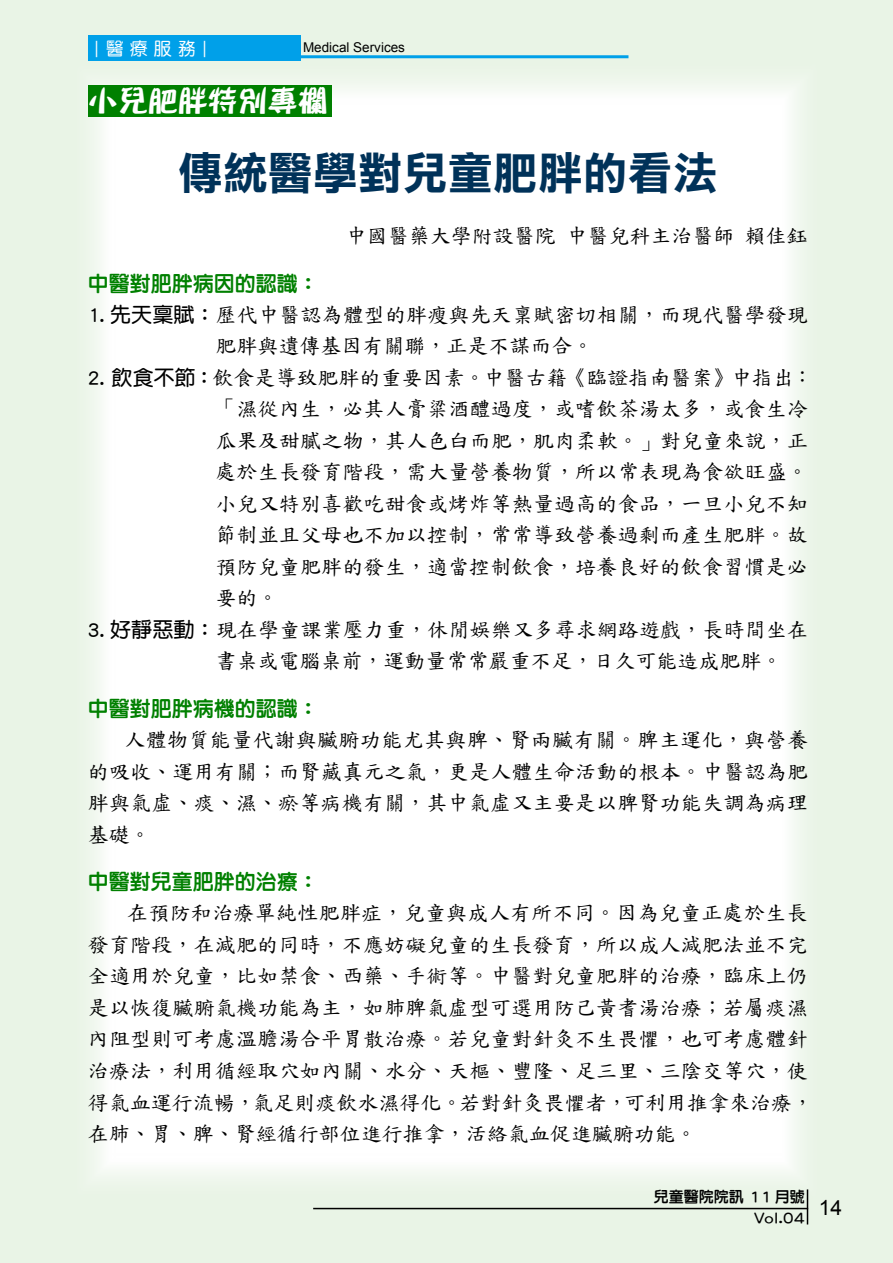
<style>
.page{position:relative;width:893px;height:1263px;background:#e9f4e6}
.page>*{position:absolute;margin:0;border:0;box-sizing:border-box;transform-origin:0 0}
.t1{font:45px "DF Li Hei Std W7";color:#003259}
.t2{font:30px "DF Pu Ding Std W12";color:#fff}
.t3{font:21px/31.5px "DF Kai Shu SB Estd BF";letter-spacing:.01em;color:#000}
.t4{font:21px "DF Li Yuan Std W7";color:#008000}
.t5{font:21px "Arial";color:#000}
.t6{font:18px "DF Yuan Std W5";color:#fff}
.t7{font:15px/21px "DF Li Yuan Std W7";color:#000;text-align:right}
.t8{font:13.5px "Arial";color:#000}
.s1{font-family:"DF Yuan Std W7"}
.s2{font-size:18px}
</style>
<div class="page">
<div style="left:68px;top:57px;width:758px;height:1145px;background:#fff"></div>
<div style="left:88px;top:36px;width:212px;height:25px;background:#00a0e9"></div>
<hr style="left:301px;top:55px;width:327px;height:3px;background:#00a0e9">
<hr style="left:807px;top:1189px;width:1px;height:35px;background:#000">
<hr style="left:313px;top:1208px;width:495px;height:1px;background:#000">
<div style="left:88px;top:85px;width:244px;height:32px;background:#008000"></div>
<p class="t6" style="left:87px;top:58px;width:19px;rotate:-90deg">—</p>
<p class="t6" style="left:106px;top:39px;width:91px">醫 療 服務</p>
<p class="t6" style="left:195px;top:58px;width:19px;rotate:-90deg">—</p>
<p class="t8" style="left:303px;top:38px;width:104px">Medical Services</p>
<h2 class="t2" style="left:88px;top:84px;width:241px">小兒肥胖特別專欄</h2>
<p class="t1" style="left:178px;top:148px;width:541px">傳統醫學對兒童肥胖的看法</p>
<p class="t3" style="left:346px;top:220px;width:463px">中國醫藥大學附設醫院中醫兒科主治醫師賴佳鈺</p>
<p class="t4" style="left:88px;top:272px;width:233px">中醫對肥胖病因的認識：</p>
<p class="t3" style="left:215px;top:299px;width:594px;text-indent:-128px"><span class="s1">1. 先天稟賦：</span>歷代中醫認為體型的胖瘦與先天稟賦密切相關，而現代醫學發現肥胖與遺傳基因有關聯，正是不謀而合。</p>
<p class="t3" style="left:215px;top:362px;width:605px;text-indent:-128px"><span class="s1">2. 飲食不節：</span>飲食是導致肥胖的重要因素。中醫古籍《臨證指南醫案》中指出：「濕從內生，必其人膏粱酒醴過度，或嗜飲茶湯太多，或食生冷瓜果及甜膩之物，其人色白而肥，肌肉柔軟。」對兒童來說，正處於生長發育階段，需大量營養物質，所以常表現為食欲旺盛。小兒又特別喜歡吃甜食或烤炸等熱量過高的食品，一旦小兒不知節制並且父母也不加以控制，常常導致營養過剩而產生肥胖。故預防兒童肥胖的發生，適當控制飲食，培養良好的飲食習慣是必要的。</p>
<p class="t3" style="left:215px;top:614px;width:594px;text-indent:-128px"><span class="s1">3. 好靜惡動：</span>現在學童課業壓力重，休閒娛樂又多尋求網路遊戲，長時間坐在書桌或電腦桌前，運動量常常嚴重不足，日久可能造成肥胖。</p>
<p class="t4" style="left:88px;top:697px;width:233px">中醫對肥胖病機的認識：</p>
<p class="t3" style="left:88px;top:724px;width:722px;text-align:justify"><span class="s2">　　</span>人體物質能量代謝與臟腑功能尤其與脾、腎兩臟有關。脾主運化，與營養的吸收、運用有關；而腎藏真元之氣，更是人體生命活動的根本。中醫認為肥胖與氣虛、痰、濕、瘀等病機有關，其中氣虛又主要是以脾腎功能失調為病理基礎。</p>
<p class="t4" style="left:88px;top:870px;width:233px">中醫對兒童肥胖的治療：</p>
<p class="t3" style="left:88px;top:897px;width:727px;text-indent:39px">在預防和治療單純性肥胖症，兒童與成人有所不同。因為兒童正處於生長發育階段，在減肥的同時，不應妨礙兒童的生長發育，所以成人減肥法並不完全適用於兒童，比如禁食、西藥、手術等。中醫對兒童肥胖的治療，臨床上仍是以恢復臟腑氣機功能為主，如肺脾氣虛型可選用防己黃耆湯治療；若屬痰濕內阻型則可考慮溫膽湯合平胃散治療。若兒童對針灸不生畏懼，也可考慮體針治療法，利用循經取穴如內關、水分、天樞、豐隆、足三里、三陰交等穴，使得氣血運行流暢，氣足則痰飲水濕得化。若對針灸畏懼者，可利用推拿來治療，在肺、胃、脾、腎經循行部位進行推拿，活絡氣血促進臟腑功能。</p>
<p class="t7" style="left:654px;top:1186px;width:153px">兒童醫院院訊 11 月號<br>Vol.04</p>
<p class="t5" style="left:819px;top:1194px;width:25px">14</p>
</div>
